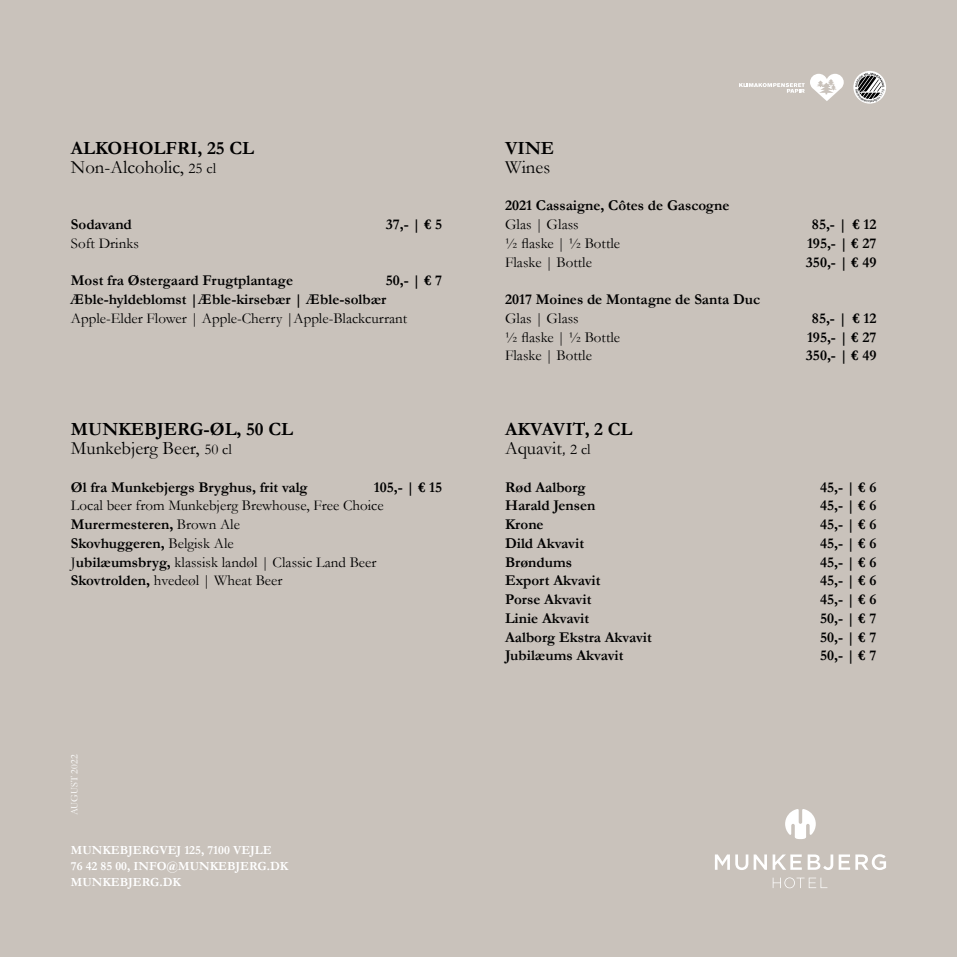
<style>
.page{position:relative;width:957px;height:957px;background:#c9c2bb}
.page>*{position:absolute;margin:0;border:0;box-sizing:border-box;transform-origin:0 0}
.t1{font:700 18.75px/18.8px "Garamond";color:#000}
.t2{font:18.75px "Garamond";color:#000}
.t3{font:700 15px/18.8px "Garamond";color:#000}
.t4{font:15px/18.8px "Garamond";color:#000}
.t5{font:700 12.5px/16.2px "Garamond";color:#fff}
.t6{font:10px "Garamond";color:#fff}
.s1{font-weight:400}
.s2{font-weight:400;font-size:15px}
.s3{font-weight:700}
.s4{font-family:"Gotham";font-weight:400;font-size:15px}
</style>
<div class="page">
<svg style="left:785px;top:809px;width:31px;height:30px"></svg>
<svg style="left:715px;top:854px;width:171px;height:16px"></svg>
<svg style="left:772px;top:877px;width:55px;height:11px"></svg>
<svg style="left:739px;top:83px;width:65px;height:10px"></svg>
<svg style="left:810px;top:74px;width:33px;height:27px"></svg>
<svg style="left:853px;top:71px;width:33px;height:33px"></svg>
<svg style="left:855px;top:73px;width:29px;height:30px"></svg>
<p class="t1" style="left:71px;top:139px;width:185px">ALKOHOLFRI, 25 CL<br><span class="s1">Non-Alcoholic,</span> <span class="s2">25 cl</span></p>
<p class="t3" style="left:71px;top:215px;width:63px">Sodavand</p>
<p class="t3" style="left:386px;top:215px;width:58px">37,- | € 5</p>
<p class="t4" style="left:71px;top:233px;width:69px">Soft Drinks</p>
<p class="t3" style="left:71px;top:271px;width:224px">Most fra Østergaard Frugtplantage</p>
<p class="t3" style="left:71px;top:271px;width:373px;text-indent:315px">50,- | € 7<br>Æble-hyldeblomst |Æble-kirsebær | Æble-solbær</p>
<p class="t4" style="left:71px;top:308px;width:338px">Apple-Elder Flower | Apple-Cherry |Apple-Blackcurrant</p>
<p class="t1" style="left:71px;top:420px;width:224px">MUNKEBJERG-ØL, 50 CL<br><span class="s1">Munkebjerg Beer,</span> <span class="s2">50 cl</span></p>
<p class="t3" style="left:71px;top:477px;width:238px">Øl fra Munkebjergs Bryghus, frit valg</p>
<p class="t3" style="left:374px;top:477px;width:70px">105,- | € 15</p>
<p class="t4" style="left:71px;top:496px;width:314px">Local beer from Munkebjerg Brewhouse, Free Choice <span class="s3">Murermesteren,</span> Brown Ale<br><span class="s3">Skovhuggeren,</span> Belgisk Ale<br>J<span class="s3">ubilæumsbryg,</span> klassisk landøl | Classic Land Beer <span class="s3">Skovtrolden,</span> hvedeøl | Wheat Beer</p>
<p class="t6" style="left:68px;top:815px;width:62px;rotate:-90deg">AUGUST 2022</p>
<p class="t5" style="left:71px;top:841px;width:219px">MUNKEBJERGVEJ 125, 7100 VEJLE<br>76 42 85 00, INFO@MUNKEBJERG.DK<br>MUNKEBJERG.DK</p>
<p class="t1" style="left:505px;top:139px;width:51px">VINE</p>
<p class="t2" style="left:505px;top:154px;width:47px">Wines</p>
<p class="t3" style="left:505px;top:196px;width:226px">2021 Cassaigne, Côtes de Gascogne</p>
<p class="t4" style="left:505px;top:215px;width:75px">Glas | Glass</p>
<p class="t3" style="left:812px;top:215px;width:66px">85,- | € 12</p>
<p class="t4" style="left:505px;top:233px;width:116px">½ flaske | ½ Bottle</p>
<p class="t3" style="left:807px;top:234px;width:71px">195,- | € 27</p>
<p class="t4" style="left:505px;top:252px;width:88px">Flaske | Bottle</p>
<p class="t3" style="left:806px;top:252px;width:72px">350,- | € 49</p>
<p class="t3" style="left:505px;top:290px;width:256px">2017 Moines de Montagne de Santa Duc</p>
<p class="t4" style="left:505px;top:308px;width:75px">Glas | Glass</p>
<p class="t3" style="left:812px;top:309px;width:66px">85,- | € 12</p>
<p class="t4" style="left:505px;top:327px;width:116px">½ flaske | ½ Bottle</p>
<p class="t3" style="left:807px;top:327px;width:71px">195,- | € 27</p>
<p class="t4" style="left:505px;top:346px;width:88px">Flaske | Bottle</p>
<p class="t3" style="left:806px;top:346px;width:72px">350,- | € 49</p>
<p class="t1" style="left:505px;top:420px;width:129px">AKVAVIT, 2 CL<br><span class="s1">Aquavit</span><span class="s4">,</span> <span class="s2">2 cl</span></p>
<p class="t3" style="left:505px;top:477px;width:82px">Rød Aalborg</p>
<p class="t3" style="left:820px;top:477px;width:58px">45,- | € 6</p>
<p class="t3" style="left:505px;top:496px;width:92px">Harald Jensen</p>
<p class="t3" style="left:820px;top:496px;width:58px">45,- | € 6</p>
<p class="t3" style="left:505px;top:515px;width:40px">Krone</p>
<p class="t3" style="left:820px;top:515px;width:58px">45,- | € 6</p>
<p class="t3" style="left:505px;top:534px;width:80px">Dild Akvavit</p>
<p class="t3" style="left:820px;top:534px;width:58px">45,- | € 6</p>
<p class="t3" style="left:505px;top:552px;width:68px">Brøndums</p>
<p class="t3" style="left:820px;top:552px;width:58px">45,- | € 6</p>
<p class="t3" style="left:505px;top:571px;width:97px">Export Akvavit</p>
<p class="t3" style="left:820px;top:571px;width:58px">45,- | € 6</p>
<p class="t3" style="left:505px;top:590px;width:88px">Porse Akvavit</p>
<p class="t3" style="left:820px;top:590px;width:58px">45,- | € 6</p>
<p class="t3" style="left:505px;top:609px;width:86px">Linie Akvavit</p>
<p class="t3" style="left:820px;top:609px;width:58px">50,- | € 7</p>
<p class="t3" style="left:505px;top:627px;width:148px">Aalborg Ekstra Akvavit</p>
<p class="t3" style="left:820px;top:627px;width:58px">50,- | € 7</p>
<p class="t3" style="left:505px;top:646px;width:120px">Jubilæums Akvavit</p>
<p class="t3" style="left:820px;top:646px;width:58px">50,- | € 7</p>
</div>
